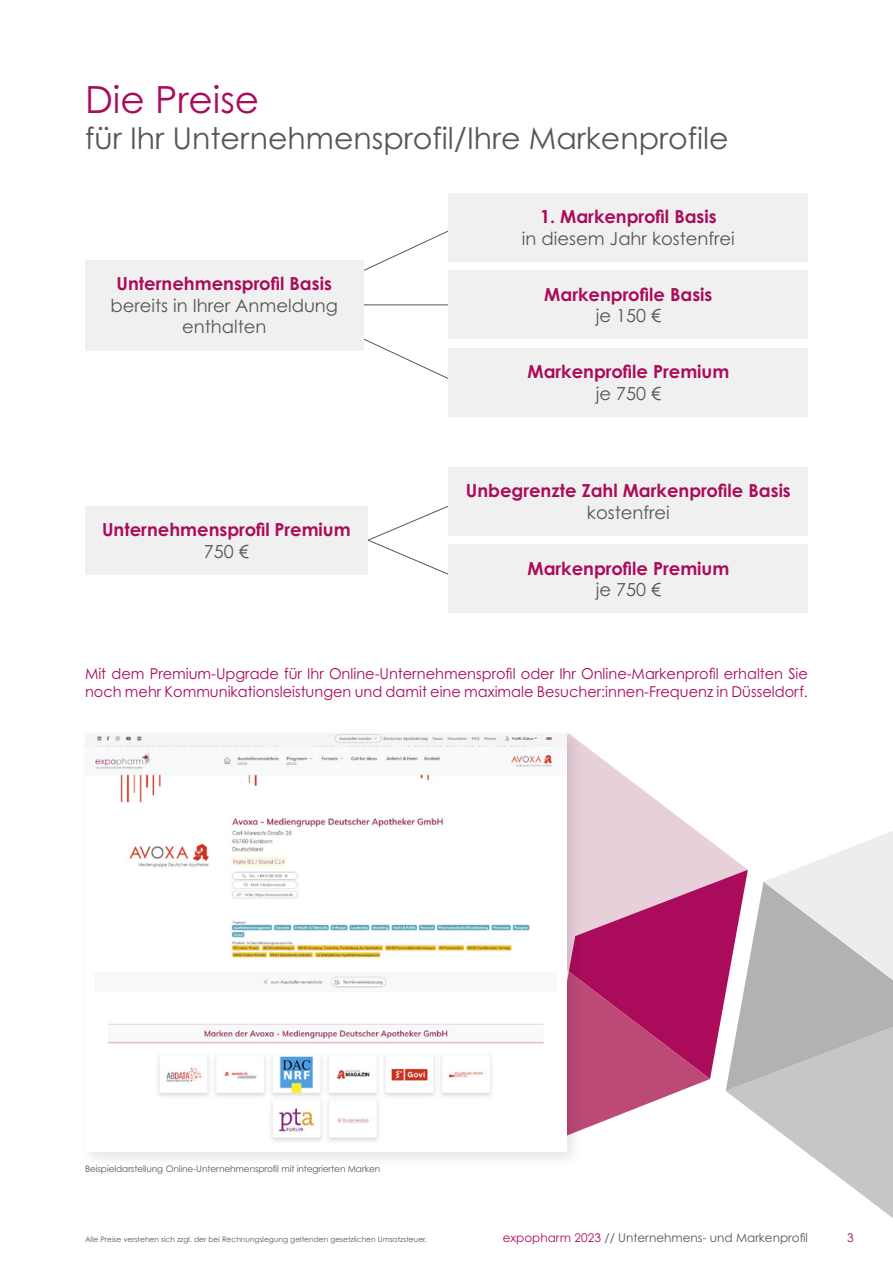
<style>
.page{position:relative;width:893px;height:1263px;background:#fff}
.page>*{position:absolute;margin:0;border:0;box-sizing:border-box;transform-origin:0 0}
.Überschrift_1{font:37.5px "Century Gothic Pro";color:#aa0c5b}
.Überschrift_2{font:30px "Century Gothic Pro";color:#575756}
.Grundschrift{font:700 18px "Century Gothic Pro";color:#aa0c5b}
.Grundschrift-2{font:18px/21.6px "Century Gothic Pro";color:#575756;text-align:center}
.Grundschrift-3{font:15px/18px "Century Gothic Pro";color:#aa0c5b}
.t1{font:12px "Century Gothic Pro";color:#575756}
.t2{font:12px "Century Gothic Pro";color:#aa0c5b}
.Grundschrift-4{font:9px "Century Gothic Pro";letter-spacing:-.01em;color:#575756}
.Grundschrift-5{font:7.5px "Century Gothic Pro";color:#575756}
.s1{color:#aa0c5b}
</style>
<div class="page">
<hr style="left:363px;top:305px;width:92px;height:1px;background:#575756">
<svg style="left:368px;top:488px;width:81px;height:104px"></svg>
<svg style="left:353px;top:334px;width:96px;height:59px"></svg>
<svg style="left:363px;top:216px;width:86px;height:60px"></svg>
<div style="left:449px;top:193px;width:359px;height:69px;background:#f0f0f0"></div>
<div style="left:449px;top:270px;width:359px;height:69px;background:#f0f0f0"></div>
<div style="left:449px;top:467px;width:359px;height:69px;background:#f0f0f0"></div>
<div style="left:85px;top:260px;width:278px;height:90px;background:#f0f0f0"></div>
<div style="left:85px;top:506px;width:283px;height:69px;background:#f0f0f0"></div>
<div style="left:449px;top:348px;width:359px;height:69px;background:#f0f0f0"></div>
<div style="left:449px;top:544px;width:359px;height:69px;background:#f0f0f0"></div>
<svg style="left:584px;top:745px;width:111px;height:85px"></svg>
<svg style="left:584px;top:830px;width:309px;height:388px"></svg>
<div style="left:80px;top:728px;width:504px;height:441px;background:#000;opacity:.1"></div>
<img style="left:85px;top:733px;width:482px;height:418px">
<p class="Überschrift_1" style="left:85px;top:76px;width:176px">Die Preise</p>
<p class="Überschrift_2" style="left:85px;top:120px;width:645px">für Ihr Unternehmensprofil/Ihre Markenprofile</p>
<p class="Grundschrift" style="left:117px;top:272px;width:217px">Unternehmensprofil Basis</p>
<p class="Grundschrift-2" style="left:110px;top:294px;width:229px">bereits in Ihrer Anmeldung enthalten</p>
<p class="Grundschrift" style="left:102px;top:518px;width:250px">Unternehmensprofil Premium</p>
<p class="Grundschrift-2" style="left:204px;top:540px;width:46px">750 €</p>
<p class="Grundschrift" style="left:540px;top:206px;width:178px">1. Markenprofil Basis</p>
<p class="Grundschrift-2" style="left:522px;top:227px;width:214px">in diesem Jahr kostenfrei</p>
<p class="Grundschrift" style="left:544px;top:283px;width:170px">Markenprofile Basis</p>
<p class="Grundschrift-2" style="left:596px;top:305px;width:67px">je 150 €</p>
<p class="Grundschrift" style="left:527px;top:360px;width:203px">Markenprofile Premium</p>
<p class="Grundschrift-2" style="left:596px;top:382px;width:67px">je 750 €</p>
<p class="Grundschrift" style="left:466px;top:480px;width:326px">Unbegrenzte Zahl Markenprofile Basis</p>
<p class="Grundschrift-2" style="left:587px;top:501px;width:84px">kostenfrei</p>
<p class="Grundschrift" style="left:527px;top:557px;width:203px">Markenprofile Premium</p>
<p class="Grundschrift-2" style="left:596px;top:579px;width:67px">je 750 €</p>
<p class="Grundschrift-3" style="left:85px;top:664px;width:724px">Mit dem Premium-Upgrade für Ihr Online-Unternehmensprofil oder Ihr Online-Markenprofil erhalten Sie noch mehr Kommunikationsleistungen und damit eine maximale Besucher:innen-Frequenz in Düsseldorf.</p>
<p class="Grundschrift-4" style="left:85px;top:1163px;width:297px">Beispieldarstellung Online-Unternehmensprofil mit integrierten Marken</p>
<p class="Grundschrift-5" style="left:85px;top:1234px;width:343px">Alle Preise verstehen sich zzgl. der bei Rechnungslegung geltenden gesetzlichen Umsatzsteuer.</p>
<p class="t1" style="left:503px;top:1230px;width:307px"><span class="s1">expopharm 2023</span> // Unternehmens- und Markenprofil</p>
<p class="t2" style="left:847px;top:1230px;width:8px">3</p>
</div>
